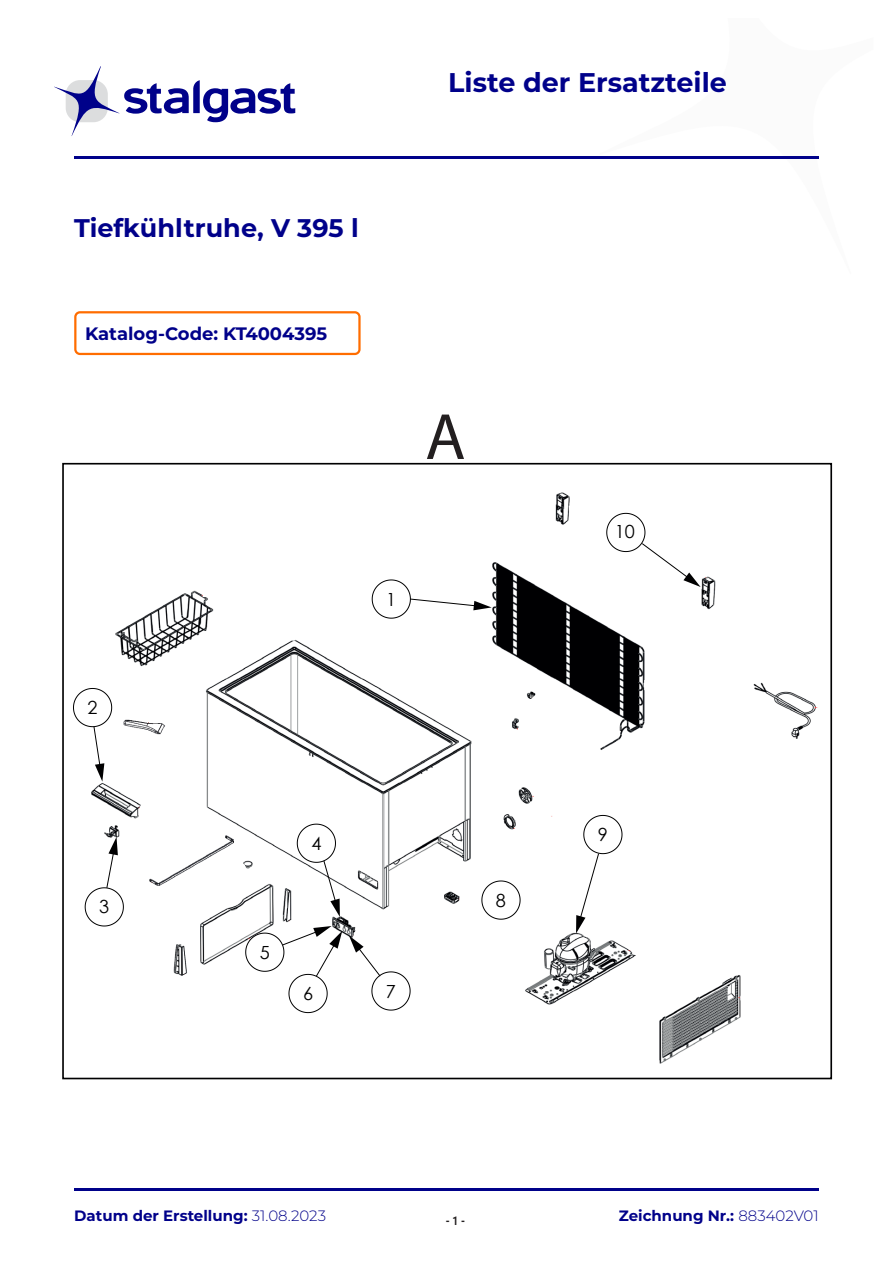
<style>
.page{position:relative;width:893px;height:1263px;background:#fff}
.page>*{position:absolute;margin:0;border:0;box-sizing:border-box;transform-origin:0 0}
.t1{font:65.85px "Myriad Pro";color:#231f20}
.t2{font:700 27px "Montserrat";color:#00018a}
.t3{font:700 25.5px "Montserrat";color:#00018a}
.t4{font:18.15px "Century Gothic";color:#000001}
.t5{font:700 18px "Montserrat";color:#00018a}
.t6{font:700 15px "Montserrat";color:#00018a}
.t7{font:700 12px "Roboto";color:#231f20;scale:.86 1}
.s1{font-weight:300}
</style>
<div class="page">
<svg style="left:54px;top:66px;width:241px;height:70px"></svg>
<hr style="left:74px;top:156px;width:745px;height:2px;background:#00018a">
<hr style="left:74px;top:1188px;width:745px;height:3px;background:#00018a">
<div style="left:74px;top:311px;width:287px;height:44px;border:2px solid #ff6d00;border-radius:5px"></div>
<img style="left:91px;top:492px;width:727px;height:572px">
<svg style="left:481px;top:880px;width:40px;height:40px"></svg>
<svg style="left:371px;top:579px;width:121px;height:40px"></svg>
<svg style="left:606px;top:512px;width:95px;height:75px"></svg>
<div style="left:204px;top:591px;width:15px;height:5px;background:#fff"></div>
<svg style="left:576px;top:814px;width:47px;height:119px"></svg>
<svg style="left:73px;top:688px;width:40px;height:94px"></svg>
<svg style="left:84px;top:837px;width:40px;height:90px"></svg>
<svg style="left:245px;top:926px;width:97px;height:87px"></svg>
<svg style="left:349px;top:935px;width:62px;height:76px"></svg>
<svg style="left:296px;top:823px;width:44px;height:94px"></svg>
<h2 class="t2" style="left:448px;top:63px;width:280px">Liste der Ersatzteile</h2>
<p class="t3" style="left:74px;top:210px;width:286px">Tiefkühltruhe, V 395 l</p>
<p class="t5" style="left:85px;top:320px;width:244px">Katalog-Code: KT4004395</p>
<p class="t1" style="left:425px;top:396px;width:42px">A</p>
<p class="t4" style="left:88px;top:695px;width:12px">2</p>
<p class="t4" style="left:99px;top:894px;width:12px">3</p>
<p class="t4" style="left:386px;top:586px;width:12px">1</p>
<p class="t4" style="left:311px;top:830px;width:12px">4</p>
<p class="t4" style="left:260px;top:939px;width:12px">5</p>
<p class="t4" style="left:303px;top:981px;width:12px">6</p>
<p class="t4" style="left:386px;top:978px;width:12px">7</p>
<p class="t4" style="left:496px;top:887px;width:12px">8</p>
<p class="t4" style="left:615px;top:519px;width:22px">10</p>
<p class="t4" style="left:598px;top:822px;width:12px">9</p>
<p class="t6" style="left:74px;top:1205px;width:253px">Datum der Erstellung: <span class="s1">31.08.2023</span></p>
<p class="t7" style="left:446px;top:1212px;width:24px">- 1 -</p>
<p class="t6" style="left:619px;top:1205px;width:201px">Zeichnung Nr.: <span class="s1">883402V01</span></p>
</div>
